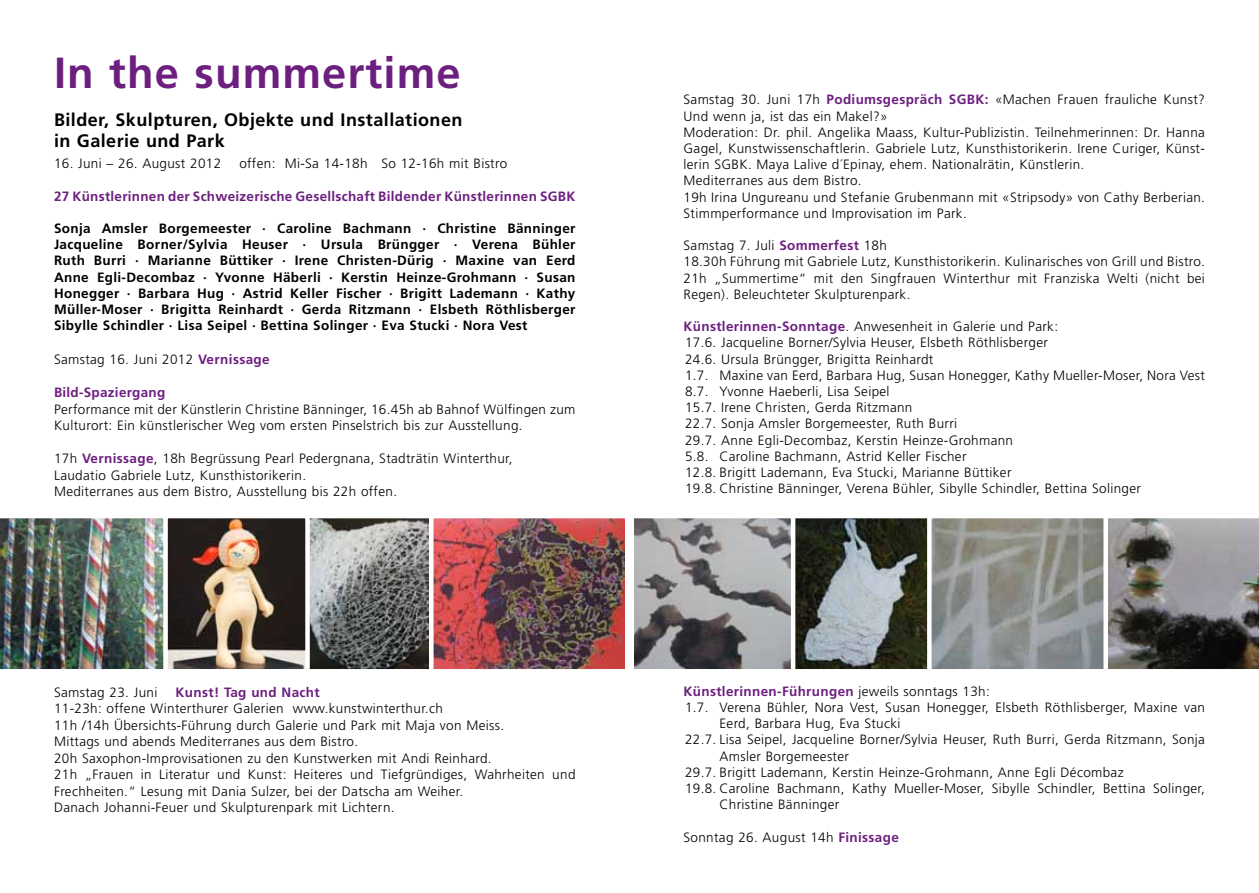
<style>
.page{position:relative;width:1259px;height:893px;background:#fff}
.page>*{position:absolute;margin:0;border:0;box-sizing:border-box;transform-origin:0 0}
.t1{font:700 43.5px "Frutiger";letter-spacing:.025em;color:#6d1f80}
.t2{font:700 18px/21.6px "Frutiger";letter-spacing:.025em;color:#000}
.t3{font:300 13.5px/16.2px "Frutiger";letter-spacing:.025em;color:#000}
.t4{font:700 13.5px/16.2px "Frutiger";letter-spacing:.025em;color:#000;text-align:justify}
.t5{font:700 13.5px "Frutiger";letter-spacing:.02em;color:#6d1f80}
.s1{font-weight:700;color:#6d1f80}
.s2{font-weight:300;color:#000}
</style>
<div class="page">
<img style="left:168px;top:519px;width:136px;height:149px">
<img style="left:0;top:518px;width:163px;height:151px">
<img style="left:795px;top:519px;width:132px;height:149px">
<div style="left:765px;top:514px;width:170px;height:159px;border:4px solid #fff"></div>
<img style="left:310px;top:519px;width:119px;height:149px">
<div style="left:304px;top:514px;width:145px;height:159px;border:4px solid #fff"></div>
<img style="left:434px;top:519px;width:190px;height:149px">
<div style="left:429px;top:514px;width:200px;height:159px;border:4px solid #fff"></div>
<svg style="left:1108px;top:518px;width:151px;height:151px;background:#6f6d6d"></svg>
<img style="left:634px;top:519px;width:156px;height:149px">
<div style="left:629px;top:514px;width:166px;height:159px;border:4px solid #fff"></div>
<img style="left:932px;top:519px;width:171px;height:149px">
<div style="left:927px;top:514px;width:181px;height:159px;border:4px solid #fff"></div>
<div style="left:163px;top:514px;width:147px;height:159px;border:4px solid #fff"></div>
<h1 class="t1" style="left:54px;top:47px;width:408px">In the summertime</h1>
<h2 class="t2" style="left:54px;top:108px;width:410px">Bilder, Skulpturen, Objekte und Installationen in Galerie und Park</h2>
<p class="t3" style="left:54px;top:155px;width:169px">16. Juni – 26. August 2012</p>
<p class="t3" style="left:239px;top:155px;width:269px">offen: Mi-Sa 14-18h So 12-16h mit Bistro</p>
<p class="t5" style="left:54px;top:188px;width:523px">27 Künstlerinnen der Schweizerische Gesellschaft Bildender Künstlerinnen SGBK</p>
<p class="t4" style="left:54px;top:220px;width:523px">Sonja Amsler Borgemeester · Caroline Bachmann · Christine Bänninger Jacqueline Borner/Sylvia Heuser · Ursula Brüngger · Verena Bühler Ruth Burri · Marianne Büttiker · Irene Christen-Dürig · Maxine van Eerd Anne Egli-Decombaz · Yvonne Häberli · Kerstin Heinze-Grohmann · Susan Honegger · Barbara Hug · Astrid Keller Fischer · Brigitt Lademann · Kathy Müller-Moser · Brigitta Reinhardt · Gerda Ritzmann · Elsbeth Röthlisberger Sibylle Schindler · Lisa Seipel · Bettina Solinger · Eva Stucki · Nora Vest</p>
<p class="t3" style="left:54px;top:352px;width:217px">Samstag 16. Juni 2012 <span class="s1">Vernissage</span></p>
<p class="t5" style="left:54px;top:385px;width:113px">Bild-Spaziergang</p>
<p class="t3" style="left:54px;top:401px;width:523px">Performance mit der Künstlerin Christine Bänninger, 16.45h ab Bahnof Wülfingen zum<br>Kulturort: Ein künstlerischer Weg vom ersten Pinselstrich bis zur Ausstellung.</p>
<p class="t3" style="left:54px;top:450px;width:460px">17h <span class="s1">Vernissage</span>, 18h Begrüssung Pearl Pedergnana, Stadträtin Winterthur,<br>Laudatio Gabriele Lutz, Kunsthistorikerin.<br>Mediterranes aus dem Bistro, Ausstellung bis 22h offen.</p>
<p class="t3" style="left:54px;top:684px;width:105px">Samstag 23. Juni</p>
<p class="t5" style="left:176px;top:684px;width:146px">Kunst! Tag und Nacht</p>
<p class="t3" style="left:54px;top:700px;width:523px">11-23h: offene Winterthurer Galerien www.kunstwinterthur.ch<br>11h /14h Übersichts-Führung durch Galerie und Park mit Maja von Meiss.<br>Mittags und abends Mediterranes aus dem Bistro.<br>20h Saxophon-Improvisationen zu den Kunstwerken mit Andi Reinhard.<br>21h „Frauen in Literatur und Kunst: Heiteres und Tiefgründiges, Wahrheiten und Frechheiten.“ Lesung mit Dania Sulzer, bei der Datscha am Weiher.<br>Danach Johanni-Feuer und Skulpturenpark mit Lichtern.</p>
<p class="t3" style="left:683px;top:92px;width:523px">Samstag 30. Juni 17h <span class="s1">Podiumsgespräch SGBK:</span> «Machen Frauen frauliche Kunst?<br>Und wenn ja, ist das ein Makel?»<br>Moderation: Dr. phil. Angelika Maass, Kultur-Publizistin. Teilnehmerinnen: Dr. Hanna Gagel, Kunstwissenschaftlerin. Gabriele Lutz, Kunsthistorikerin. Irene Curiger, Künst&shy;lerin SGBK. Maya Lalive d´Epinay, ehem. Nationalrätin, Künstlerin.<br>Mediterranes aus dem Bistro.<br>19h Irina Ungureanu und Stefanie Grubenmann mit «Stripsody» von Cathy Berberian.<br>Stimmperformance und Improvisation im Park.</p>
<p class="t3" style="left:683px;top:237px;width:523px">Samstag 7. Juli <span class="s1">Sommerfest</span> 18h<br>18.30h Führung mit Gabriele Lutz, Kunsthistorikerin. Kulinarisches von Grill und Bistro.<br>21h „Summertime“ mit den Singfrauen Winterthur mit Franziska Welti (nicht bei Regen). Beleuchteter Skulpturenpark.</p>
<p class="t3" style="left:683px;top:318px;width:523px"><span class="s1">Künstlerinnen-Sonntage</span>. Anwesenheit in Galerie und Park:<br>17.6. Jacqueline Borner/Sylvia Heuser, Elsbeth Röthlisberger<br>24.6. Ursula Brüngger, Brigitta Reinhardt<br>1.7. Maxine van Eerd, Barbara Hug, Susan Honegger, Kathy Mueller-Moser, Nora Vest 8.7. Yvonne Haeberli, Lisa Seipel<br>15.7. Irene Christen, Gerda Ritzmann<br>22.7. Sonja Amsler Borgemeester, Ruth Burri<br>29.7. Anne Egli-Decombaz, Kerstin Heinze-Grohmann<br>5.8. Caroline Bachmann, Astrid Keller Fischer<br>12.8. Brigitt Lademann, Eva Stucki, Marianne Büttiker<br>19.8. Christine Bänninger, Verena Bühler, Sibylle Schindler, Bettina Solinger</p>
<p class="t5" style="left:683px;top:683px;width:308px">Künstlerinnen-Führungen <span class="s2">jeweils sonntags 13h:</span></p>
<p class="t3" style="left:685px;top:699px;width:521px">1.7. Verena Bühler, Nora Vest, Susan Honegger, Elsbeth Röthlisberger, Maxine van</p>
<p class="t3" style="left:719px;top:715px;width:182px">Eerd, Barbara Hug, Eva Stucki</p>
<p class="t3" style="left:685px;top:731px;width:521px">22.7. Lisa Seipel, Jacqueline Borner/Sylvia Heuser, Ruth Burri, Gerda Ritzmann, Sonja</p>
<p class="t3" style="left:719px;top:748px;width:131px">Amsler Borgemeester</p>
<p class="t3" style="left:685px;top:764px;width:440px">29.7. Brigitt Lademann, Kerstin Heinze-Grohmann, Anne Egli Décombaz</p>
<p class="t3" style="left:685px;top:780px;width:521px">19.8. Caroline Bachmann, Kathy Mueller-Moser, Sibylle Schindler, Bettina Solinger,</p>
<p class="t3" style="left:719px;top:796px;width:121px">Christine Bänninger</p>
<p class="t3" style="left:683px;top:829px;width:217px">Sonntag 26. August 14h <span class="s1">Finissage</span></p>
</div>
